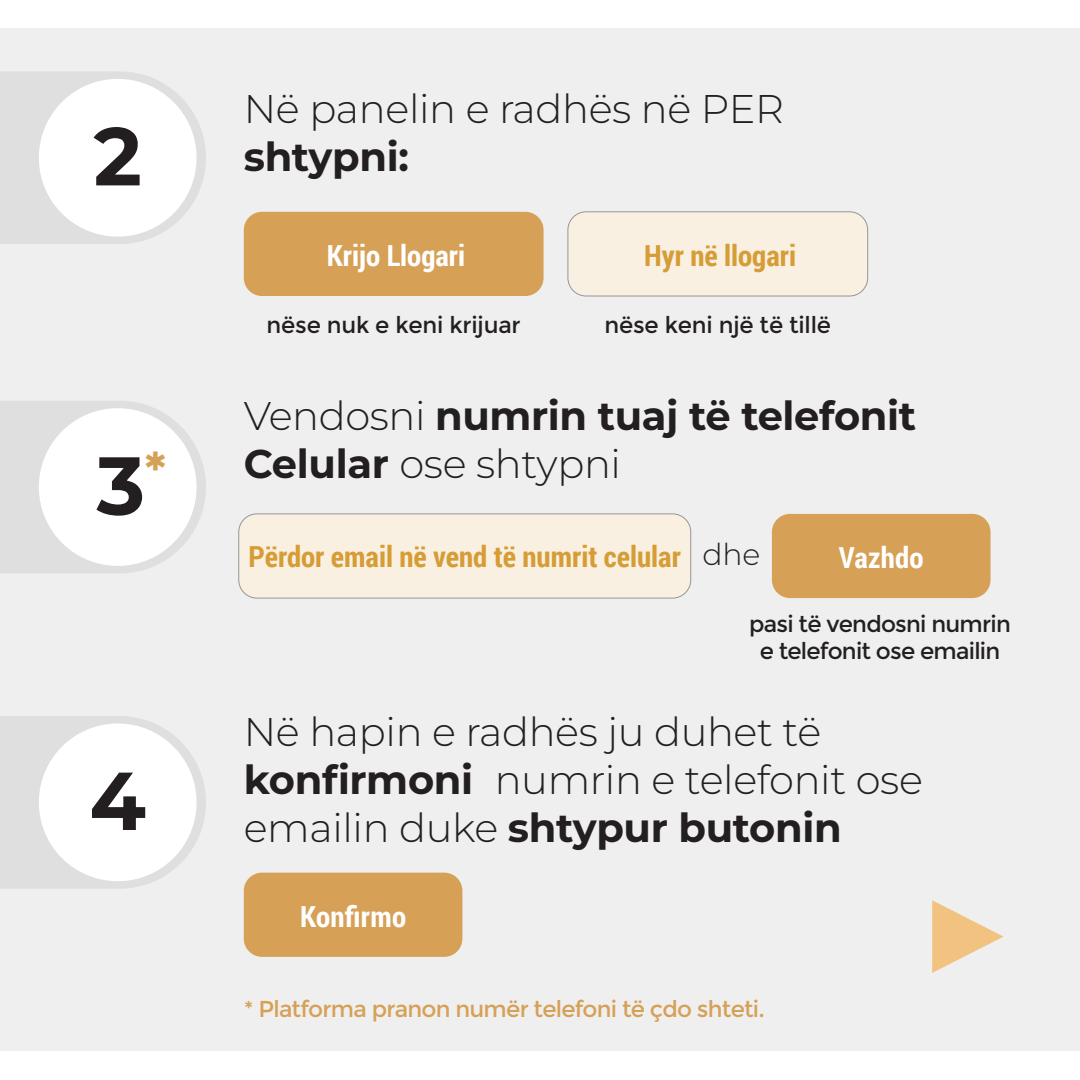
<style>
.page{position:relative;width:1080px;height:1080px;background:#fff}
.page>*{position:absolute;margin:0;border:0;box-sizing:border-box;transform-origin:0 0}
.t1{font:700 82px "Montserrat";color:#231f20}
.t2{font:700 40px/48px "Montserrat";letter-spacing:-.01em;color:#231f20}
.t3{font:300 40px "Montserrat";letter-spacing:-.01em;color:#231f20}
.t4{font:700 29px "Roboto Condensed";color:#d69c35}
.t5{font:700 29px "Roboto Condensed";color:#fff}
.t6{font:23px "Montserrat";letter-spacing:-.035em;color:#d6a056}
.t7{font:23px/27.6px "Montserrat";letter-spacing:-.035em;color:#231f20;text-align:center}
.t8{font:23px "Montserrat";letter-spacing:-.01em;color:#231f20}
.s1{font-weight:300}
.s2{font-family:"Montserrat";font-weight:300;font-size:30px;color:#231f20}
.s3{font-weight:700}
</style>
<div class="page">
<div style="left:0;top:29px;width:1080px;height:1022px;background:#efefef"></div>
<svg style="left:932px;top:900px;width:72px;height:73px"></svg>
<svg style="left:0;top:72px;width:206px;height:172px"></svg>
<div style="left:39px;top:79px;width:158px;height:158px;background:#fff;border-radius:50%"></div>
<svg style="left:0;top:401px;width:206px;height:172px"></svg>
<div style="left:39px;top:408px;width:158px;height:158px;background:#fff;border-radius:50%"></div>
<div style="left:244px;top:212px;width:300px;height:84px;background:#d6a056;border-radius:18px"></div>
<div style="left:772px;top:514px;width:219px;height:84px;background:#d6a056;border-radius:18px"></div>
<div style="left:568px;top:212px;width:300px;height:84px;background:#f9f0e1;border-radius:18px"></div>
<div style="left:567px;top:211px;width:301px;height:86px;border:1px solid #969696;border-radius:18px"></div>
<div style="left:239px;top:514px;width:452px;height:84px;background:#f9f0e1;border-radius:18px"></div>
<div style="left:238px;top:513px;width:453px;height:86px;border:1px solid #969696;border-radius:18px"></div>
<svg style="left:0;top:716px;width:206px;height:173px"></svg>
<div style="left:39px;top:723px;width:158px;height:158px;background:#fff;border-radius:50%"></div>
<div style="left:244px;top:873px;width:218px;height:84px;background:#d6a056;border-radius:18px"></div>
<h1 class="t1" style="left:94px;top:102px;width:50px">2</h1>
<h1 class="t1" style="left:97px;top:431px;width:71px">3<sup>*</sup></h1>
<p class="t3" style="left:244px;top:82px;width:542px">Në panelin e radhës në PER</p>
<p class="t2" style="left:244px;top:132px;width:167px">shtypni:</p>
<p class="t5" style="left:327px;top:235px;width:140px">Krijo Llogari</p>
<p class="t4" style="left:644px;top:235px;width:153px">Hyr në llogari</p>
<p class="t8" style="left:267px;top:311px;width:256px">nëse nuk e keni krijuar</p>
<p class="t8" style="left:605px;top:311px;width:228px">nëse keni një të tillë</p>
<p class="t2" style="left:244px;top:391px;width:674px"><span class="s1">Vendosni</span> numrin tuaj të telefonit<br>Celular <span class="s1">ose shtypni</span></p>
<p class="t4" style="left:249px;top:536px;width:513px">Përdor email në vend të numrit celular <span class="s2">dhe</span></p>
<p class="t5" style="left:839px;top:537px;width:87px">Vazhdo</p>
<p class="t7" style="left:749px;top:610px;width:263px">pasi të vendosni numrin e telefonit ose emailin</p>
<p class="t3" style="left:244px;top:705px;width:579px">Në hapin e radhës ju duhet të</p>
<p class="t3" style="left:244px;top:753px;width:681px"><span class="s3">konfirmoni</span> numrin e telefonit ose</p>
<p class="t2" style="left:89px;top:802px;width:754px"><sup>4</sup> <span class="s1">emailin duke</span> shtypur butonin</p>
<p class="t5" style="left:300px;top:896px;width:108px">Konfirmo</p>
<p class="t6" style="left:244px;top:996px;width:523px">* Platforma pranon numër telefoni të çdo shteti.</p>
</div>
